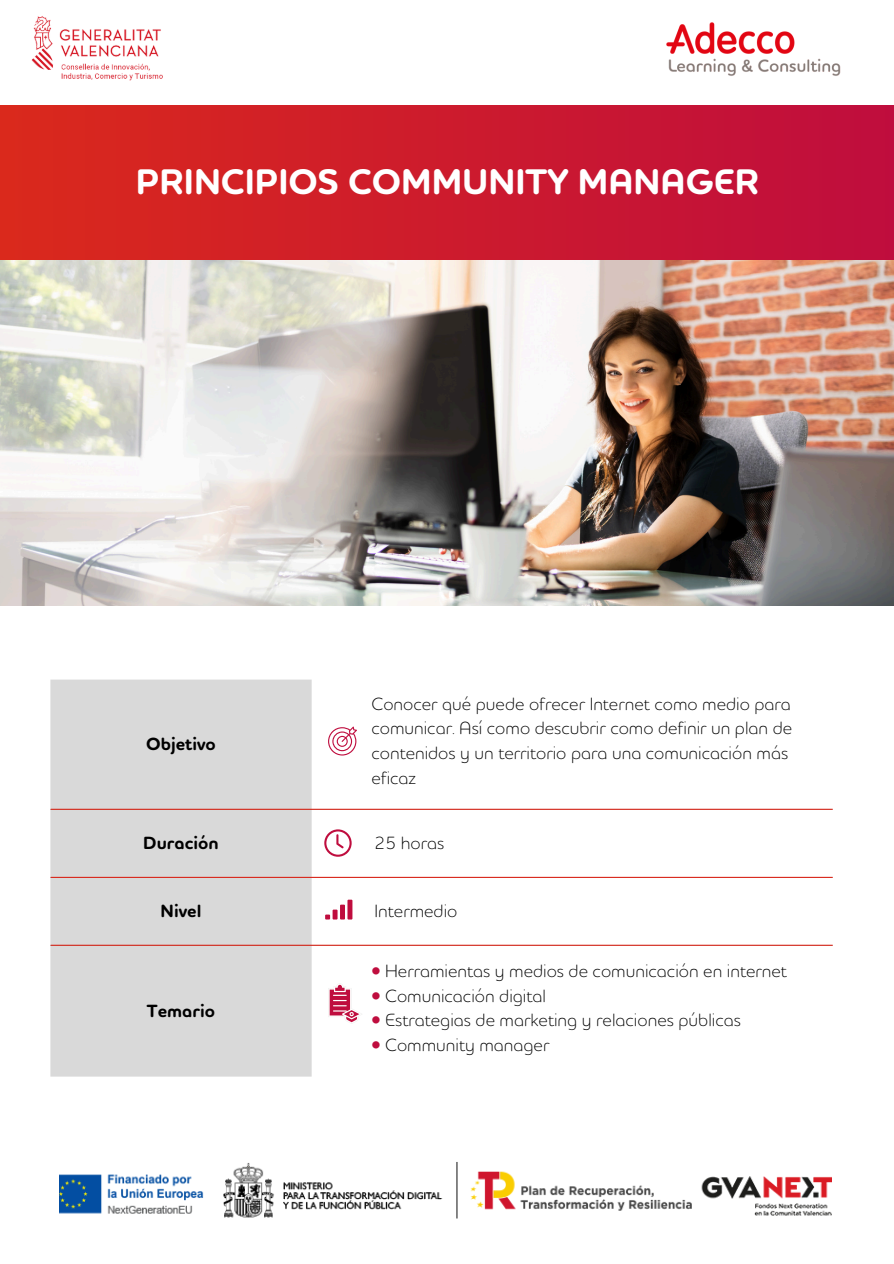
<style>
.page{position:relative;width:894px;height:1264px;background:#fff}
.page>*{position:absolute;margin:0;border:0;box-sizing:border-box;transform-origin:0 0}
.t1{font:700 36.3px "Houschka Head";color:#fff}
.t2{font:300 18px/24.8px "Houschka Head";color:#000}
.t3{font:700 18px "Houschka Head";color:#000}
.s1{color:#bf0d3e}
</style>
<div class="page">
<img style="left:59px;top:1162px;width:629px;height:57px">
<img style="left:688px;top:1176px;width:142px;height:40px">
<img style="left:31px;top:16px;width:132px;height:65px">
<img style="left:666px;top:22px;width:175px;height:54px">
<img style="left:0;top:259px;width:893px;height:347px">
<div style="left:0;top:105px;width:893px;height:154px;background:linear-gradient(to right,#da291c,#bf0d3e)"></div>
<div style="left:51px;top:680px;width:260px;height:396px;background:#d9d9d9"></div>
<hr style="left:51px;top:808px;width:781px;height:1px;background:#da291c">
<hr style="left:51px;top:876px;width:781px;height:2px;background:#da291c">
<hr style="left:51px;top:944px;width:781px;height:1px;background:#da291c">
<svg style="left:324px;top:829px;width:27px;height:27px"></svg>
<svg style="left:325px;top:914px;width:5px;height:5px"></svg>
<div style="left:332px;top:909px;width:5px;height:10px;background:#bf0d3e"></div>
<div style="left:340px;top:904px;width:5px;height:15px;background:#bf0d3e"></div>
<div style="left:347px;top:899px;width:5px;height:20px;background:#bf0d3e"></div>
<svg style="left:328px;top:984px;width:34px;height:39px"></svg>
<svg style="left:328px;top:726px;width:29px;height:29px"></svg>
<p class="t1" style="left:136px;top:158px;width:624px">PRINCIPIOS COMMUNITY MANAGER</p>
<p class="t3" style="left:146px;top:732px;width:71px">Objetivo</p>
<p class="t2" style="left:371px;top:690px;width:422px">Conocer qué puede ofrecer Internet como medio para comunicar. Así como descubrir como definir un plan de contenidos y un territorio para una comunicación más eficaz</p>
<p class="t3" style="left:143px;top:831px;width:77px">Duración</p>
<p class="t2" style="left:374px;top:830px;width:71px">25 horas</p>
<p class="t3" style="left:161px;top:899px;width:42px">Nivel</p>
<p class="t2" style="left:374px;top:898px;width:84px">Intermedio</p>
<p class="t3" style="left:147px;top:999px;width:70px">Temario</p>
<p class="t2" style="left:371px;top:957px;width:417px"><span class="s1">•</span> Herramientas y medios de comunicación en internet</p>
<p class="t2" style="left:371px;top:982px;width:176px"><span class="s1">•</span> Comunicación digital</p>
<p class="t2" style="left:371px;top:1007px;width:371px"><span class="s1">•</span> Estrategias de marketing y relaciones públicas</p>
<p class="t2" style="left:371px;top:1032px;width:179px"><span class="s1">•</span> Community manager</p>
</div>
